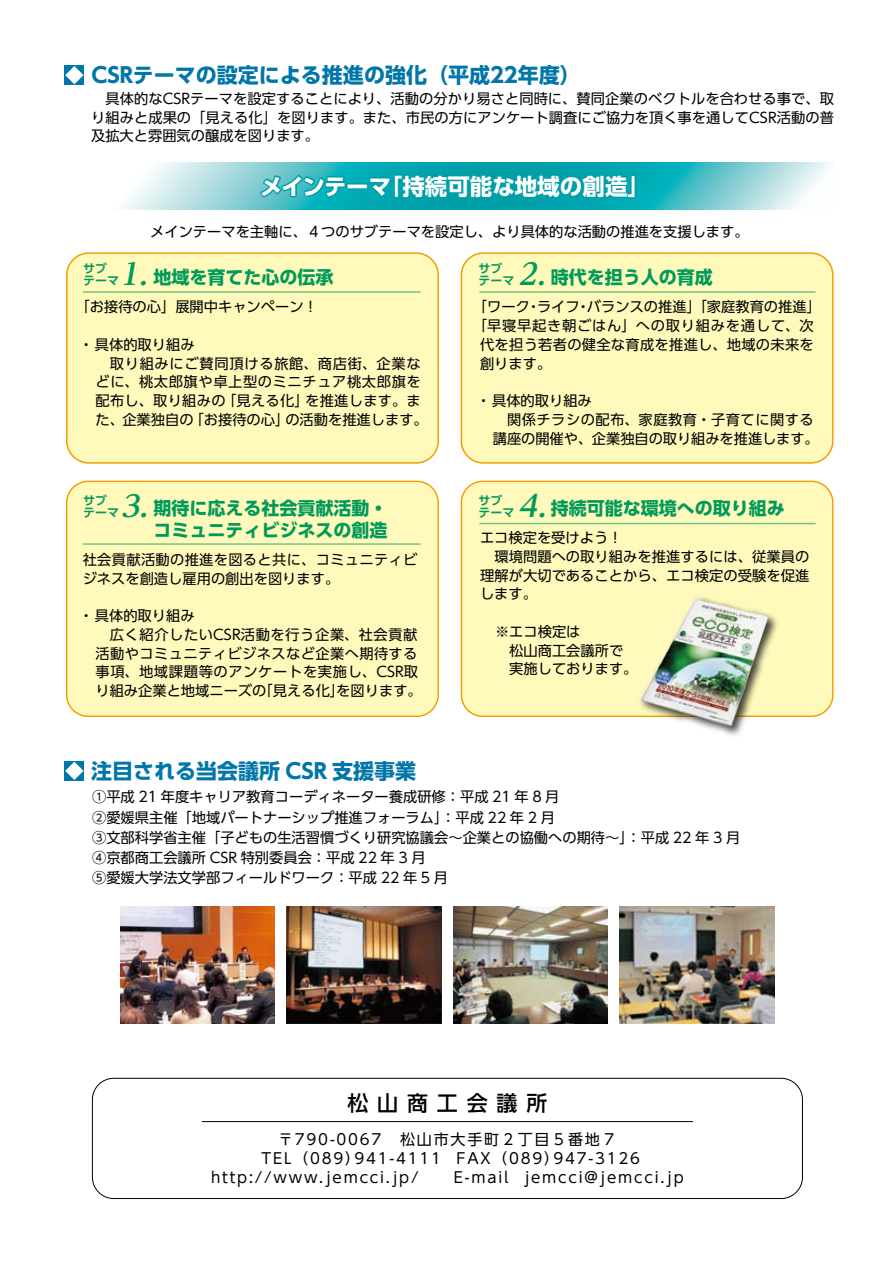
<style>
.page{position:relative;width:893px;height:1263px;background:#fff}
.page>*{position:absolute;margin:0;border:0;box-sizing:border-box;transform-origin:0 0}
.t1{font:italic 700 29.55px "UD Reimin Pro";color:#009a5b}
.t2{font:700 22.5px "UD Shin Go Pro";color:#fff}
.t3{font:700 21px "UD Shin Go Pro";color:#0076a9}
.t4{font:500 21px "UD Shin Go Pro";letter-spacing:.42em;color:#000}
.t5{font:700 18px/21.8px "UD Shin Go Pro";color:#009a5b}
.t6{font:15px/19.2px "UD Shin Go Pro";letter-spacing:.12em;color:#000;text-align:center}
.t7{font:14.25px/18.8px "UD Shin Go Pro";color:#000}
.t8{font:14.25px/18.8px "UD Shin Go Pro";letter-spacing:.02em;color:#000}
.t9{font:14.25px "UD Shin Go Pro";letter-spacing:.045em;color:#000}
.t10{font:14.25px "UD Shin Go Pro";letter-spacing:.055em;color:#000}
.t11{font:14.25px "UD Shin Go Pro";letter-spacing:.03em;color:#000}
.t12{font:14.25px "UD Shin Go Pro";letter-spacing:.035em;color:#000}
.t13{font:700 12px/12px "UD Shin Go Pro De";color:#009a5b}
</style>
<div class="page">
<div style="left:66px;top:252px;width:373px;height:212px;border:3px solid #f49d00;border-radius:21px"></div>
<div style="left:68px;top:254px;width:369px;height:208px;background:#fffabc;border-radius:21px"></div>
<div style="left:461px;top:252px;width:373px;height:212px;border:3px solid #f49d00;border-radius:21px"></div>
<div style="left:462px;top:254px;width:370px;height:208px;background:#fffabc;border-radius:21px"></div>
<div style="left:67px;top:482px;width:370px;height:233px;background:#fffabc;border-radius:21px"></div>
<div style="left:462px;top:482px;width:370px;height:233px;background:#fffabc;border-radius:21px"></div>
<img style="left:120px;top:906px;width:155px;height:117px">
<img style="left:287px;top:906px;width:154px;height:117px">
<img style="left:453px;top:906px;width:155px;height:117px">
<img style="left:620px;top:906px;width:154px;height:117px">
<svg style="left:122px;top:163px;width:709px;height:46px;background:#85d2d7"></svg>
<div style="left:64px;top:65px;width:20px;height:20px;background:#0076a9"></div>
<svg style="left:65px;top:66px;width:19px;height:18px"></svg>
<div style="left:64px;top:761px;width:20px;height:20px;background:#0076a9"></div>
<svg style="left:65px;top:762px;width:19px;height:18px"></svg>
<div style="left:92px;top:1078px;width:711px;height:121px;border:1px solid #000;border-radius:21px"></div>
<svg style="left:257px;top:172px;width:91px;height:28px;background:#28b1b9"></svg>
<div style="left:346px;top:183px;width:23px;height:7px;border:3px solid #009fa8"></div>
<svg style="left:367px;top:163px;width:271px;height:42px;background:#00a1aa"></svg>
<hr style="left:83px;top:291px;width:338px;height:2px;background:#76c28b">
<hr style="left:83px;top:543px;width:338px;height:2px;background:#76c28b">
<hr style="left:479px;top:291px;width:337px;height:2px;background:#76c28b">
<hr style="left:479px;top:523px;width:337px;height:1px;background:#76c28b">
<hr style="left:202px;top:1121px;width:491px;height:1px;background:#000">
<img style="left:635px;top:597px;width:148px;height:139px">
<img style="left:640px;top:599px;width:129px;height:127px">
<h3 class="t3" style="left:92px;top:57px;width:491px">CSRテーマの設定による推進の強化（平成22年度）</h3>
<p class="t7" style="left:91px;top:89px;width:744px;text-align:justify">　具体的なCSRテーマを設定することにより、活動の分かり易さと同時に、賛同企業のベクトルを合わせる事で、取り組みと成果の「見える化」を図ります。また、市民の方にアンケート調査にご協力を頂く事を通してCSR活動の普及拡大と雰囲気の醸成を図ります。</p>
<h2 class="t2" style="left:260px;top:168px;width:391px">メインテーマ「持続可能な地域の創造」</h2>
<p class="t7" style="left:150px;top:222px;width:600px">メインテーマを主軸に、４つのサブテーマを設定し、より具体的な活動の推進を支援します。</p>
<h1 class="t1" style="left:120px;top:250px;width:37px">1.</h1>
<h1 class="t1" style="left:518px;top:250px;width:37px">2.</h1>
<p class="t13" style="left:83px;top:262px;width:37px">サブテーマ</p>
<p class="t13" style="left:478px;top:262px;width:37px">サブテーマ</p>
<p class="t5" style="left:480px;top:266px;width:234px">　　　 時代を担う人の育成</p>
<p class="t7" style="left:473px;top:297px;width:349px">「ワーク・ライフ・バランスの推進」「家庭教育の推進」</p>
<p class="t10" style="left:473px;top:314px;width:342px">「早寝早起き朝ごはん」への取り組みを通して、次</p>
<p class="t8" style="left:480px;top:335px;width:335px">代を担う若者の健全な育成を推進し、地域の未来を</p>
<p class="t7" style="left:480px;top:353px;width:73px">創ります。</p>
<p class="t7" style="left:476px;top:391px;width:117px">・具体的取り組み</p>
<p class="t12" style="left:507px;top:408px;width:308px">関係チラシの配布、家庭教育・子育てに関する</p>
<p class="t7" style="left:493px;top:428px;width:328px">講座の開催や、企業独自の取り組みを推進します。</p>
<p class="t5" style="left:83px;top:266px;width:252px">　　　 地域を育てた心の伝承</p>
<p class="t7" style="left:76px;top:297px;width:244px">「お接待の心」展開中キャンペーン！</p>
<p class="t8" style="left:95px;top:335px;width:334px;text-indent:-16px">・具体的取り組み<br>　取り組みにご賛同頂ける旅館、商店街、企業などに、桃太郎旗や卓上型のミニチュア桃太郎旗を配布し、取り組みの「見える化」を推進します。また、企業独自の「お接待の心」の活動を推進します。</p>
<h1 class="t1" style="left:121px;top:482px;width:37px">3.</h1>
<h1 class="t1" style="left:518px;top:482px;width:38px">4.</h1>
<p class="t13" style="left:83px;top:494px;width:37px">サブテーマ</p>
<p class="t13" style="left:478px;top:494px;width:37px">サブテーマ</p>
<p class="t5" style="left:83px;top:497px;width:306px">　　　 期待に応える社会貢献活動・　　　 コミュニティビジネスの創造</p>
<p class="t8" style="left:83px;top:550px;width:336px">社会貢献活動の推進を図ると共に、コミュニティビジネスを創造し雇用の創出を図ります。</p>
<p class="t7" style="left:79px;top:606px;width:117px">・具体的取り組み</p>
<p class="t9" style="left:110px;top:623px;width:309px">広く紹介したいCSR活動を行う企業、社会貢献</p>
<p class="t11" style="left:95px;top:642px;width:324px">活動やコミュニティビジネスなど企業へ期待する</p>
<p class="t9" style="left:95px;top:660px;width:324px">事項、地域課題等のアンケートを実施し、CSR取</p>
<p class="t7" style="left:95px;top:681px;width:328px">り組み企業と地域ニーズの「見える化」を図ります。</p>
<p class="t5" style="left:480px;top:497px;width:306px">　　　 持続可能な環境への取り組み</p>
<p class="t7" style="left:480px;top:528px;width:331px">エコ検定を受けよう！<br>　環境問題への取り組みを推進するには、従業員の理解が大切であることから、エコ検定の受験を促進します。</p>
<p class="t7" style="left:495px;top:622px;width:144px">※エコ検定は<br>　松山商工会議所で　実施しております。</p>
<h3 class="t3" style="left:91px;top:753px;width:326px">注目される当会議所 CSR 支援事業</h3>
<p class="t7" style="left:92px;top:786px;width:650px;line-height:20.2px">①平成 21 年度キャリア教育コーディネーター養成研修：平成 21 年 8 月<br>②愛媛県主催「地域パートナーシップ推進フォーラム」：平成 22 年 2 月<br>③文部科学省主催「子どもの生活習慣づくり研究協議会～企業との協働への期待～」：平成 22 年 3 月④京都商工会議所 CSR 特別委員会：平成 22 年 3 月<br>⑤愛媛大学法文学部フィールドワーク：平成 22 年 5 月</p>
<h3 class="t4" style="left:347px;top:1086px;width:201px">松山商工会議所</h3>
<p class="t6" style="left:211px;top:1129px;width:474px">〒790-0067　松山市大手町２丁目５番地７<br>TEL（089）941-4111 FAX（089）947-3126 http://www.jemcci.jp/　　E-mail jemcci@jemcci.jp</p>
</div>
